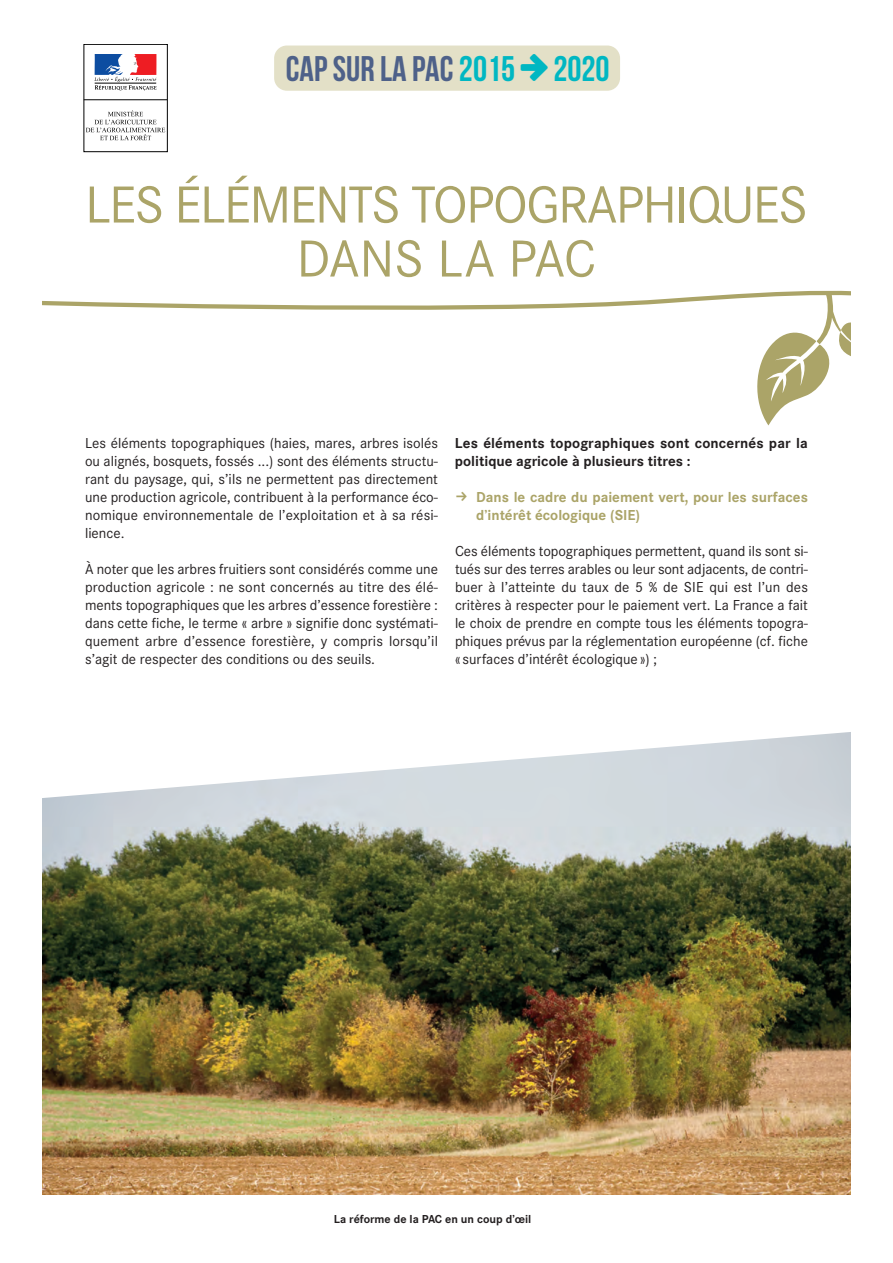
<style>
.page{position:relative;width:893px;height:1263px;background:#fff}
.page>*{position:absolute;margin:0;border:0;box-sizing:border-box;transform-origin:0 0}
.t1{font:54px/54px "Corporate S";letter-spacing:-.03em;color:#aba468;text-align:center}
.t2{font:700 35.55px "Bebas Neue";color:#4e6189}
.t3{font:15px/18px "Corporate S";color:#231f20;text-align:justify}
.t4{font:700 15px/18px "Corporate S";letter-spacing:.01em;color:#231f20}
.t5{font:700 15px/18px "Corporate S";color:#aba468}
.t6{font:700 12px "Corporate S";color:#231f20}
.s1{color:#00b7c2}
</style>
<div class="page">
<div style="left:84px;top:44px;width:84px;height:108px;border:1px solid #000"></div>
<svg style="left:94px;top:54px;width:63px;height:37px"></svg>
<hr style="left:84px;top:99px;width:83px;height:1px;background:#000">
<svg style="left:86px;top:110px;width:79px;height:30px"></svg>
<img style="left:43px;top:732px;width:807px;height:463px">
<div style="left:274px;top:46px;width:346px;height:45px;background:#e3e0c7;border-radius:13px"></div>
<svg style="left:43px;top:291px;width:807px;height:134px"></svg>
<h2 class="t2" style="left:286px;top:48px;width:325px">CAP SUR LA PAC<span class="s1">2015 2020</span></h2>
<h1 class="t1" style="left:85px;top:177px;width:724px">LES ÉLÉMENTS TOPOGRAPHIQUES<br>DANS LA PAC</h1>
<p class="t3" style="left:85px;top:433px;width:354px">Les éléments topographiques (haies, mares, arbres isolés ou alignés, bosquets, fossés ...) sont des éléments structu&shy;rant du paysage, qui, s’ils ne permettent pas directement une production agricole, contribuent à la performance éco&shy;nomique environnementale de l’exploitation et à sa rési&shy;lience.</p>
<p class="t3" style="left:85px;top:559px;width:354px">À noter que les arbres fruitiers sont considérés comme une production agricole : ne sont concernés au titre des élé&shy;ments topographiques que les arbres d’essence forestière : dans cette fiche, le terme « arbre » signifie donc systémati&shy;quement arbre d’essence forestière, y compris lorsqu’il s’agit de respecter des conditions ou des seuils.</p>
<p class="t4" style="left:455px;top:433px;width:354px">Les éléments topographiques sont concernés par la politique agricole à plusieurs titres :</p>
<p class="t5" style="left:476px;top:487px;width:333px">Dans le cadre du paiement vert, pour les surfaces d’intérêt écologique (SIE)</p>
<p class="t3" style="left:455px;top:541px;width:354px">Ces éléments topographiques permettent, quand ils sont si&shy;tués sur des terres arables ou leur sont adjacents, de contri&shy;buer à l’atteinte du taux de 5 % de SIE qui est l’un des critères à respecter pour le paiement vert. La France a fait le choix de prendre en compte tous les éléments topogra&shy;phiques prévus par la réglementation européenne (cf. fiche « surfaces d’intérêt écologique ») ;</p>
<p class="t6" style="left:334px;top:1212px;width:199px">La réforme de la PAC en un coup d’œil</p>
</div>
